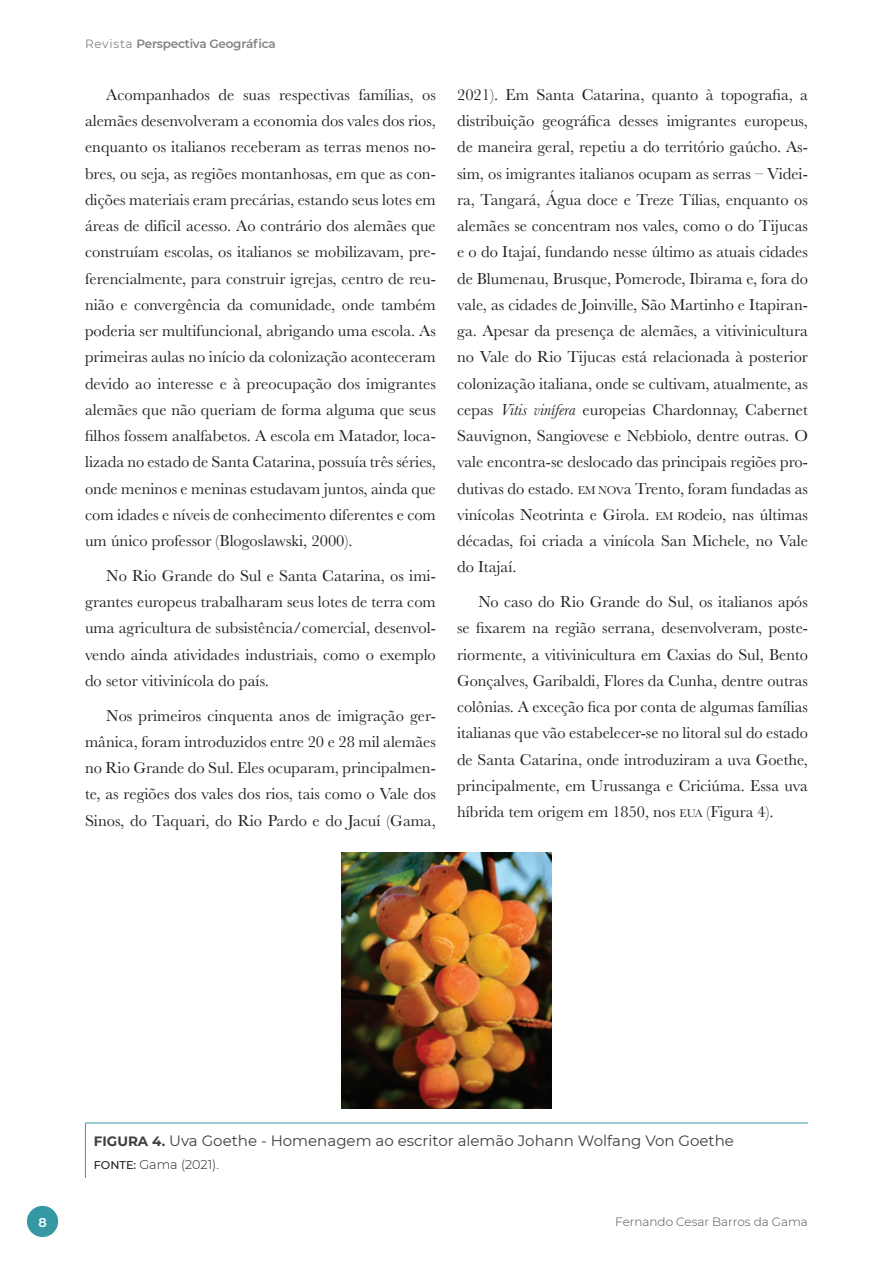
<style>
.page{position:relative;width:893px;height:1263px;background:#fff}
.page>*{position:absolute;margin:0;border:0;box-sizing:border-box;transform-origin:0 0}
.t1{font:16.5px/26.2px "Baskerville";color:#231f20;text-align:justify}
.t2{font:15px "Montserrat";color:#3e3e3f}
.t3{font:300 12.75px "Montserrat";color:#231f20}
.t4{font:600 12.75px "Montserrat";color:#fff}
.t5{font:600 12px "Montserrat";letter-spacing:-.02em;color:#808285}
.t6{font:300 12px "Montserrat";color:#4b4c4d}
.s1{font-weight:400}
.s2{font-style:italic}
.s3{font-size:11.7px}
.s4{font-weight:700;font-size:13.5px}
.s5{font-weight:500;font-size:11.25px}
</style>
<div class="page">
<div style="left:27px;top:1206px;width:31px;height:31px;background:#3698a3;border-radius:50%"></div>
<hr style="left:85px;top:1123px;width:723px;height:1px;background:#3698a3">
<hr style="left:85px;top:1123px;width:1px;height:55px;background:#3698a3">
<img style="left:342px;top:853px;width:209px;height:255px">
<p class="t5" style="left:85px;top:36px;width:192px"><span class="s1">Revista</span> Perspectiva Geográfica</p>
<p class="t1" style="left:85px;top:82px;width:352px;text-indent:21px">Acompanhados de suas respectivas famílias, os alemães desenvolveram a economia dos vales dos rios, enquanto os italianos receberam as terras menos no&shy;bres, ou seja, as regiões montanhosas, em que as con&shy;dições materiais eram precárias, estando seus lotes em áreas de difícil acesso. Ao contrário dos alemães que construíam escolas, os italianos se mobilizavam, pre&shy;ferencialmente, para construir igrejas, centro de reu&shy;nião e convergência da comunidade, onde também poderia ser multifuncional, abrigando uma escola. As primeiras aulas no início da colonização aconteceram devido ao interesse e à preocupação dos imigrantes alemães que não queriam de forma alguma que seus filhos fossem analfabetos. A escola em Matador, loca&shy;lizada no estado de Santa Catarina, possuía três séries, onde meninos e meninas estudavam juntos, ainda que com idades e níveis de conhecimento diferentes e com um único professor (Blogoslawski, 2000).</p>
<p class="t1" style="left:85px;top:563px;width:352px;text-indent:21px">No Rio Grande do Sul e Santa Catarina, os imi&shy;grantes europeus trabalharam seus lotes de terra com uma agricultura de subsistência/comercial, desenvol&shy;vendo ainda atividades industriais, como o exemplo do setor vitivinícola do país.</p>
<p class="t1" style="left:85px;top:702px;width:352px;text-indent:21px">Nos primeiros cinquenta anos de imigração ger&shy;mânica, foram introduzidos entre 20 e 28 mil alemães no Rio Grande do Sul. Eles ocuparam, principalmen&shy;te, as regiões dos vales dos rios, tais como o Vale dos Sinos, do Taquari, do Rio Pardo e do Jacuí (Gama,</p>
<p class="t1" style="left:457px;top:82px;width:352px">2021). Em Santa Catarina, quanto à topografia, a distribuição geográfica desses imigrantes europeus, de maneira geral, repetiu a do território gaúcho. As&shy;sim, os imigrantes italianos ocupam as serras – Videi&shy;ra, Tangará, Água doce e Treze Tílias, enquanto os alemães se concentram nos vales, como o do Tijucas e o do Itajaí, fundando nesse último as atuais cidades de Blumenau, Brusque, Pomerode, Ibirama e, fora do vale, as cidades de Joinville, São Martinho e Itapiran&shy;ga. Apesar da presença de alemães, a vitivinicultura no Vale do Rio Tijucas está relacionada à posterior colonização italiana, onde se cultivam, atualmente, as cepas <span class="s2">Vitis vinífera</span> europeias Chardonnay, Cabernet Sauvignon, Sangiovese e Nebbiolo, dentre outras. O vale encontra-se deslocado das principais regiões pro&shy;dutivas do estado. <span class="s3">EM NO</span>va Trento, foram fundadas as vinícolas Neotrinta e Girola. <span class="s3">EM RO</span>deio, nas últimas décadas, foi criada a vinícola San Michele, no Vale do Itajaí.</p>
<p class="t1" style="left:457px;top:589px;width:352px;text-indent:21px">No caso do Rio Grande do Sul, os italianos após se fixarem na região serrana, desenvolveram, poste&shy;riormente, a vitivinicultura em Caxias do Sul, Bento Gonçalves, Garibaldi, Flores da Cunha, dentre outras colônias. A exceção fica por conta de algumas famílias italianas que vão estabelecer-se no litoral sul do estado de Santa Catarina, onde introduziram a uva Goethe, principalmente, em Urussanga e Criciúma. Essa uva híbrida tem origem em 1850, nos <span class="s3">EUA</span> (Figura 4).</p>
<p class="t2" style="left:94px;top:1130px;width:641px"><span class="s4">FIGURA 4.</span> Uva Goethe - Homenagem ao escritor alemão Johann Wolfang Von Goethe</p>
<p class="t3" style="left:94px;top:1156px;width:127px"><span class="s5">FONTE:</span> Gama (2021).</p>
<p class="t4" style="left:38px;top:1213px;width:10px">8</p>
<p class="t6" style="left:615px;top:1214px;width:194px">Fernando Cesar Barros da Gama</p>
</div>
